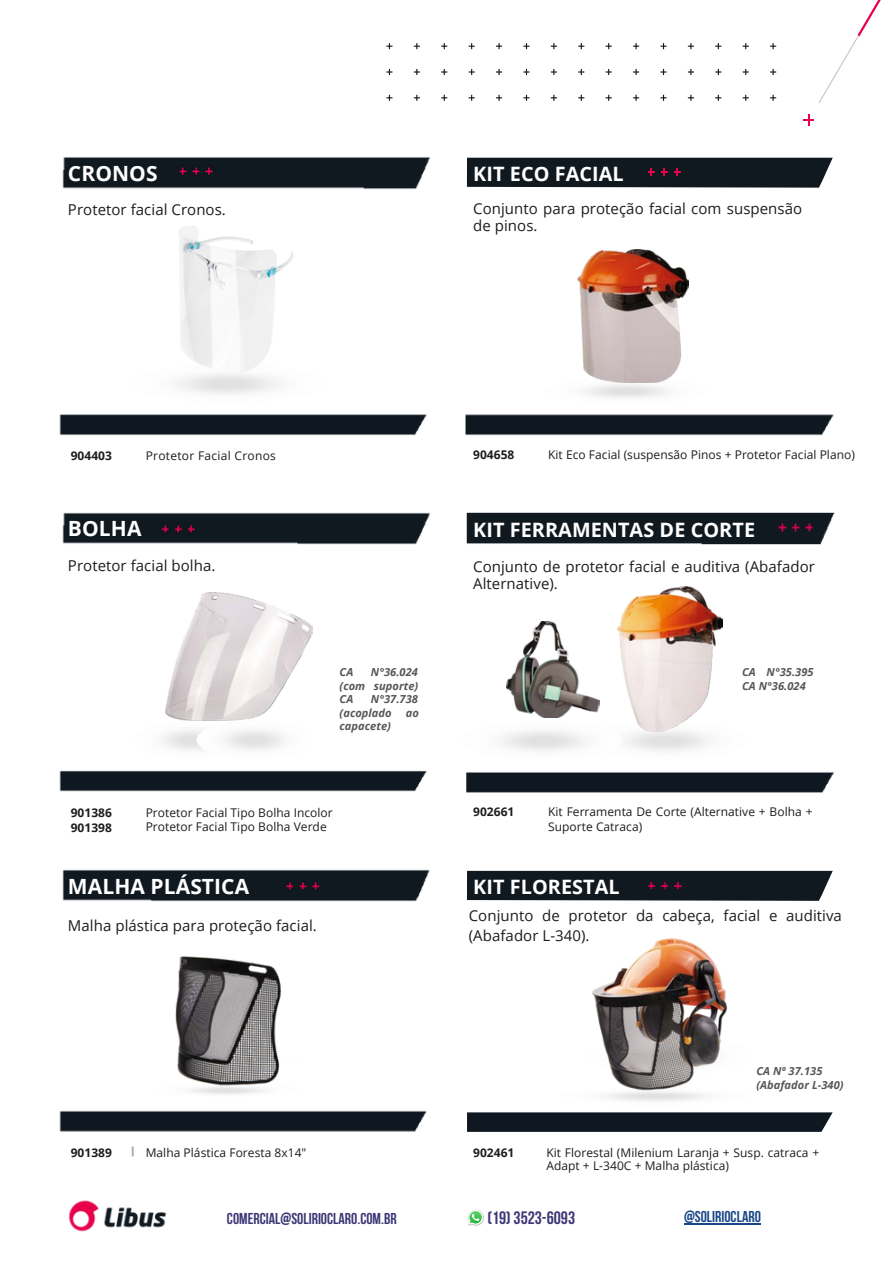
<style>
.page{position:relative;width:893px;height:1264px;background:#fff}
.page>*{position:absolute;margin:0;border:0;box-sizing:border-box;transform-origin:0 0}
.t1{font:700 21px "Open Sans";letter-spacing:.005em;color:#fff}
.t2{font:700 19.8px "Open Sans";letter-spacing:.005em;color:#fff}
.t3{font:700 17.85px "Bebas Neue";color:#3e3777}
.t4{font:700 15.6px "Bebas Neue";color:#3e3777}
.t5{font:700 15.6px "Bebas Neue";color:#1a4789}
.t6{font:15px/16.8px "Open Sans";letter-spacing:.005em;color:#1d1d1b}
.t7{font:12px/14.5px "Open Sans";letter-spacing:.005em;color:#1d1d1b}
.t8{font:700 12px/14.5px "Open Sans";letter-spacing:.005em;color:#1d1d1b}
.t9{font:12px "Open Sans";letter-spacing:.025em;color:#1d1d1b}
.t10{font:italic 700 11.1px/13.5px "Open Sans";letter-spacing:.005em;color:#575756}
</style>
<div class="page">
<img style="left:59px;top:1110px;width:368px;height:47px">
<img style="left:59px;top:392px;width:368px;height:44px">
<img style="left:62px;top:512px;width:368px;height:33px">
<img style="left:59px;top:720px;width:368px;height:72px">
<img style="left:62px;top:156px;width:368px;height:33px">
<img style="left:62px;top:869px;width:368px;height:33px">
<div style="left:467px;top:1112px;width:365px;height:19px;background:#0f1821"></div>
<div style="left:466px;top:513px;width:368px;height:31px;background:#101820"></div>
<div style="left:467px;top:870px;width:365px;height:30px;background:#101820"></div>
<img style="left:165px;top:592px;width:147px;height:128px">
<img style="left:178px;top:226px;width:116px;height:166px">
<img style="left:175px;top:956px;width:107px;height:134px">
<img style="left:640px;top:874px;width:49px;height:23px">
<img style="left:466px;top:731px;width:368px;height:62px">
<img style="left:770px;top:516px;width:50px;height:23px">
<img style="left:506px;top:621px;width:94px;height:97px">
<img style="left:617px;top:586px;width:105px;height:145px">
<svg style="left:386px;top:43px;width:6px;height:6px"></svg>
<svg style="left:386px;top:69px;width:6px;height:6px"></svg>
<svg style="left:386px;top:95px;width:6px;height:6px"></svg>
<svg style="left:414px;top:43px;width:6px;height:6px"></svg>
<svg style="left:414px;top:69px;width:6px;height:6px"></svg>
<svg style="left:414px;top:95px;width:6px;height:6px"></svg>
<svg style="left:441px;top:43px;width:6px;height:6px"></svg>
<svg style="left:441px;top:69px;width:6px;height:6px"></svg>
<svg style="left:441px;top:95px;width:6px;height:6px"></svg>
<svg style="left:468px;top:43px;width:6px;height:6px"></svg>
<svg style="left:468px;top:69px;width:6px;height:6px"></svg>
<svg style="left:468px;top:95px;width:6px;height:6px"></svg>
<svg style="left:496px;top:43px;width:6px;height:6px"></svg>
<svg style="left:496px;top:69px;width:6px;height:6px"></svg>
<svg style="left:496px;top:95px;width:6px;height:6px"></svg>
<svg style="left:523px;top:43px;width:6px;height:6px"></svg>
<svg style="left:523px;top:69px;width:6px;height:6px"></svg>
<svg style="left:523px;top:95px;width:6px;height:6px"></svg>
<svg style="left:551px;top:43px;width:6px;height:6px"></svg>
<svg style="left:551px;top:69px;width:6px;height:6px"></svg>
<svg style="left:551px;top:95px;width:6px;height:6px"></svg>
<svg style="left:578px;top:43px;width:6px;height:6px"></svg>
<svg style="left:578px;top:69px;width:6px;height:6px"></svg>
<svg style="left:578px;top:95px;width:6px;height:6px"></svg>
<svg style="left:605px;top:43px;width:6px;height:6px"></svg>
<svg style="left:605px;top:69px;width:6px;height:6px"></svg>
<svg style="left:605px;top:95px;width:6px;height:6px"></svg>
<svg style="left:633px;top:43px;width:6px;height:6px"></svg>
<svg style="left:633px;top:69px;width:6px;height:6px"></svg>
<svg style="left:633px;top:95px;width:6px;height:6px"></svg>
<svg style="left:660px;top:43px;width:6px;height:6px"></svg>
<svg style="left:660px;top:69px;width:6px;height:6px"></svg>
<svg style="left:660px;top:95px;width:6px;height:6px"></svg>
<svg style="left:687px;top:43px;width:7px;height:6px"></svg>
<svg style="left:687px;top:69px;width:7px;height:6px"></svg>
<svg style="left:687px;top:95px;width:7px;height:6px"></svg>
<svg style="left:715px;top:43px;width:6px;height:6px"></svg>
<svg style="left:715px;top:69px;width:6px;height:6px"></svg>
<svg style="left:715px;top:95px;width:6px;height:6px"></svg>
<svg style="left:742px;top:43px;width:6px;height:6px"></svg>
<svg style="left:742px;top:69px;width:6px;height:6px"></svg>
<svg style="left:742px;top:95px;width:6px;height:6px"></svg>
<svg style="left:770px;top:43px;width:6px;height:6px"></svg>
<svg style="left:770px;top:69px;width:6px;height:6px"></svg>
<svg style="left:770px;top:95px;width:6px;height:6px"></svg>
<img style="left:465px;top:382px;width:369px;height:54px">
<div style="left:467px;top:158px;width:365px;height:30px;background:#101820"></div>
<svg style="left:818px;top:0;width:62px;height:103px"></svg>
<svg style="left:803px;top:115px;width:11px;height:11px"></svg>
<img style="left:577px;top:250px;width:111px;height:132px">
<img style="left:592px;top:938px;width:136px;height:163px">
<img style="left:68px;top:1200px;width:99px;height:32px">
<img style="left:468px;top:1214px;width:16px;height:11px">
<svg style="left:468px;top:1209px;width:15px;height:15px"></svg>
<hr style="left:684px;top:1223px;width:76px;height:1px;background:#1a4789">
<h1 class="t1" style="left:68px;top:158px;width:91px">CRONOS</h1>
<p class="t6" style="left:68px;top:201px;width:159px">Protetor facial Cronos.</p>
<h2 class="t2" style="left:473px;top:160px;width:152px">KIT ECO FACIAL</h2>
<p class="t6" style="left:473px;top:200px;width:330px">Conjunto para proteção facial com suspensão de pinos.</p>
<p class="t8" style="left:71px;top:448px;width:43px">904403</p>
<p class="t9" style="left:146px;top:447px;width:132px">Protetor Facial Cronos</p>
<p class="t8" style="left:473px;top:447px;width:43px">904658</p>
<p class="t7" style="left:548px;top:447px;width:308px">Kit Eco Facial (suspensão Pinos + Protetor Facial Plano)</p>
<h1 class="t1" style="left:68px;top:514px;width:75px">BOLHA</h1>
<h2 class="t2" style="left:473px;top:516px;width:283px">KIT FERRAMENTAS DE CORTE</h2>
<p class="t6" style="left:68px;top:556px;width:149px">Protetor facial bolha.</p>
<p class="t6" style="left:473px;top:558px;width:343px">Conjunto de protetor facial e auditiva (Abafador<br>Alternative).</p>
<p class="t10" style="left:339px;top:665px;width:80px;text-align:justify;text-indent:31px">N°36.024 (com suporte)<br>CA</p>
<p class="t10" style="left:339px;top:665px;width:15px">CA</p>
<p class="t10" style="left:339px;top:692px;width:80px;text-indent:31px">N°37.738 (acoplado</p>
<p class="t10" style="left:406px;top:705px;width:15px">ao</p>
<p class="t10" style="left:742px;top:665px;width:73px">CA N°35.395<br>CA N°36.024</p>
<p class="t10" style="left:339px;top:719px;width:53px">capacete)</p>
<p class="t8" style="left:71px;top:805px;width:43px">901386<br>901398</p>
<p class="t7" style="left:146px;top:805px;width:188px">Protetor Facial Tipo Bolha Incolor<br>Protetor Facial Tipo Bolha Verde</p>
<p class="t8" style="left:473px;top:804px;width:43px">902661</p>
<p class="t7" style="left:548px;top:804px;width:266px">Kit Ferramenta De Corte (Alternative + Bolha +<br>Suporte Catraca)</p>
<h1 class="t1" style="left:68px;top:871px;width:183px">MALHA PLÁSTICA</h1>
<h2 class="t2" style="left:473px;top:872px;width:148px">KIT FLORESTAL</h2>
<p class="t6" style="left:68px;top:917px;width:250px">Malha plástica para proteção facial.</p>
<p class="t6" style="left:468px;top:905px;width:374px;line-height:20.2px">Conjunto de protetor da cabeça, facial e auditiva (Abafador L-340).</p>
<p class="t8" style="left:71px;top:1144px;width:43px">901389</p>
<p class="t7" style="left:146px;top:1144px;width:162px">Malha Plástica Foresta 8x14"</p>
<p class="t8" style="left:473px;top:1144px;width:43px">902461</p>
<p class="t10" style="left:756px;top:1064px;width:89px">CA Nº 37.135 (Abafador L-340)</p>
<p class="t7" style="left:546px;top:1145px;width:274px;line-height:13.5px">Kit Florestal (Milenium Laranja + Susp. catraca +<br>Adapt + L-340C + Malha plástica)</p>
<h3 class="t4" style="left:227px;top:1212px;width:171px">COMERCIAL@SOLIRIOCLARO.COM.BR</h3>
<h3 class="t3" style="left:487px;top:1210px;width:89px">(19) 3523-6093</h3>
<h3 class="t5" style="left:684px;top:1210px;width:78px">@SOLIRIOCLARO</h3>
</div>
